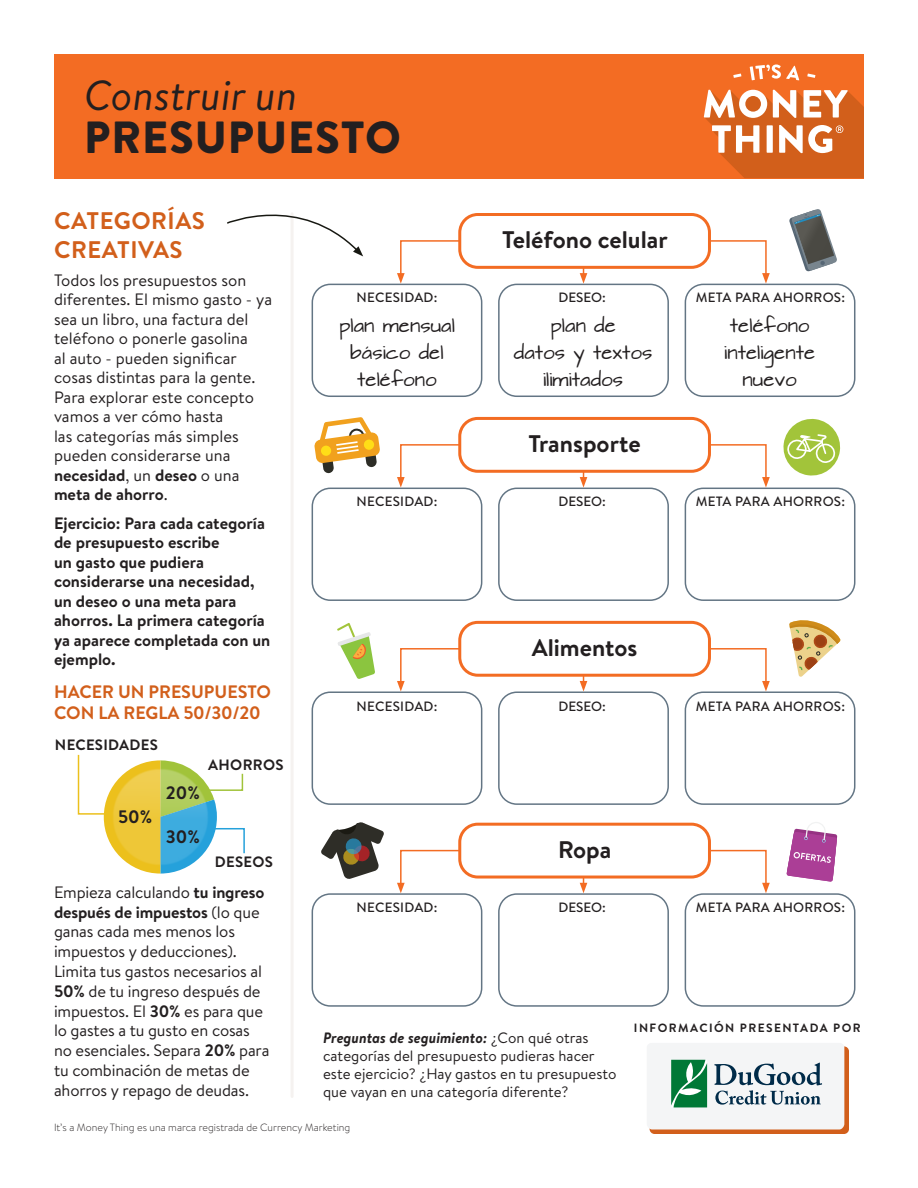
<style>
.page{position:relative;width:918px;height:1188px;background:#fff}
.page>*{position:absolute;margin:0;border:0;box-sizing:border-box;transform-origin:0 0}
.t1{font:900 45px "Brandon Text";letter-spacing:.02em;color:#231f20}
.t2{font:italic 42px "Brandon Text";color:#231f20}
.t3{font:700 24px "Brandon Text";color:#231f20}
.t4{font:700 24px/28.8px "Brandon Text";letter-spacing:.02em;color:#d25f1b}
.t5{font:700 18px/21.6px "Brandon Text";color:#d25f1b}
.t6{font:700 18px "Brandon Text";color:#231f20}
.t7{font:16.5px/19.5px "Brandon Text";letter-spacing:-.01em;color:#231f20}
.t8{font:700 16.5px/19.5px "Brandon Text";color:#231f20}
.t9{font:16.5px/27px "Architects Daughter";color:#231f20;text-align:center}
.t10{font:15px/18px "Brandon Text";color:#231f20}
.t11{font:700 15px "Brandon Text";letter-spacing:.02em;color:#231f20}
.t12{font:500 13.5px "Brandon Text";letter-spacing:.02em;color:#231f20}
.t13{font:700 12px "Brandon Text";letter-spacing:.12em;color:#231f20}
.t14{font:300 10.5px "Brandon Text";color:#231f20}
.s1{font-weight:700}
.s2{font-weight:700;font-style:italic}
</style>
<div class="page">
<div style="left:312px;top:284px;width:170px;height:113px;border:2px solid #637584;border-radius:18px"></div>
<div style="left:312px;top:488px;width:170px;height:113px;border:2px solid #637584;border-radius:18px"></div>
<div style="left:312px;top:691px;width:170px;height:114px;border:2px solid #637584;border-radius:18px"></div>
<div style="left:312px;top:893px;width:170px;height:114px;border:2px solid #637584;border-radius:18px"></div>
<div style="left:498px;top:284px;width:171px;height:113px;border:2px solid #637584;border-radius:18px"></div>
<div style="left:498px;top:488px;width:171px;height:113px;border:2px solid #637584;border-radius:18px"></div>
<div style="left:498px;top:691px;width:171px;height:114px;border:2px solid #637584;border-radius:18px"></div>
<div style="left:498px;top:893px;width:171px;height:114px;border:2px solid #637584;border-radius:18px"></div>
<div style="left:685px;top:284px;width:170px;height:113px;border:2px solid #637584;border-radius:18px"></div>
<div style="left:685px;top:488px;width:170px;height:113px;border:2px solid #637584;border-radius:18px"></div>
<div style="left:685px;top:691px;width:170px;height:114px;border:2px solid #637584;border-radius:18px"></div>
<div style="left:685px;top:893px;width:170px;height:114px;border:2px solid #637584;border-radius:18px"></div>
<div style="left:458px;top:213px;width:253px;height:56px;border:3px solid #f36c23;border-radius:18px"></div>
<div style="left:458px;top:417px;width:253px;height:56px;border:3px solid #f36c23;border-radius:18px"></div>
<div style="left:458px;top:621px;width:253px;height:56px;border:3px solid #f36c23;border-radius:18px"></div>
<div style="left:458px;top:823px;width:253px;height:56px;border:3px solid #f36c23;border-radius:18px"></div>
<svg style="left:709px;top:239px;width:61px;height:45px"></svg>
<svg style="left:709px;top:443px;width:61px;height:45px"></svg>
<svg style="left:709px;top:647px;width:61px;height:44px"></svg>
<svg style="left:709px;top:849px;width:61px;height:44px"></svg>
<svg style="left:397px;top:239px;width:64px;height:45px"></svg>
<svg style="left:397px;top:443px;width:64px;height:45px"></svg>
<svg style="left:397px;top:647px;width:64px;height:44px"></svg>
<svg style="left:397px;top:849px;width:64px;height:44px"></svg>
<svg style="left:580px;top:267px;width:7px;height:17px"></svg>
<svg style="left:580px;top:471px;width:7px;height:17px"></svg>
<svg style="left:580px;top:675px;width:7px;height:16px"></svg>
<svg style="left:580px;top:877px;width:7px;height:16px"></svg>
<svg style="left:77px;top:754px;width:168px;height:120px"></svg>
<svg style="left:321px;top:822px;width:63px;height:57px"></svg>
<svg style="left:789px;top:620px;width:52px;height:57px"></svg>
<svg style="left:787px;top:822px;width:50px;height:60px"></svg>
<svg style="left:783px;top:418px;width:58px;height:58px"></svg>
<svg style="left:337px;top:623px;width:38px;height:56px"></svg>
<svg style="left:314px;top:417px;width:66px;height:56px"></svg>
<svg style="left:789px;top:209px;width:48px;height:63px"></svg>
<div style="left:54px;top:54px;width:810px;height:124px;background:#f36c23"></div>
<svg style="left:704px;top:64px;width:160px;height:114px"></svg>
<div style="left:650px;top:1046px;width:199px;height:88px;background:#d25f1b;border-radius:5px"></div>
<hr style="left:291px;top:214px;width:3px;height:882px;background:#f5f2f0">
<svg style="left:227px;top:213px;width:136px;height:43px"></svg>
<svg style="left:647px;top:1043px;width:197px;height:87px;background:#cedbd8"></svg>
<h2 class="t2" style="left:84px;top:66px;width:215px">Construir un</h2>
<h1 class="t1" style="left:84px;top:106px;width:318px">PRESUPUESTO</h1>
<h3 class="t4" style="left:54px;top:206px;width:152px">CATEGORÍAS<br>CREATIVAS</h3>
<p class="t7" style="left:54px;top:270px;width:220px">Todos los presupuestos son diferentes. El mismo gasto - ya sea un libro, una factura del teléfono o ponerle gasolina<br>al auto - pueden significar cosas distintas para la gente.<br>Para explorar este concepto vamos a ver cómo hasta<br>las categorías más simples pueden considerarse una <span class="s1">necesidad</span>, un <span class="s1">deseo</span> o una <span class="s1">meta de ahorro</span>.</p>
<p class="t8" style="left:54px;top:513px;width:218px">Ejercicio: Para cada categoría de presupuesto escribe<br>un gasto que pudiera considerarse una necesidad, un deseo o una meta para ahorros. La primera categoría ya aparece completada con un ejemplo.</p>
<p class="t5" style="left:54px;top:680px;width:219px">HACER UN PRESUPUESTO<br>CON LA REGLA 50/30/20</p>
<p class="t11" style="left:55px;top:735px;width:105px">NECESIDADES</p>
<p class="t6" style="left:118px;top:804px;width:36px">50%</p>
<p class="t6" style="left:166px;top:780px;width:35px">20%</p>
<p class="t11" style="left:208px;top:755px;width:77px">AHORROS</p>
<p class="t6" style="left:166px;top:824px;width:36px">30%</p>
<p class="t11" style="left:215px;top:851px;width:59px">DESEOS</p>
<p class="t12" style="left:357px;top:288px;width:82px">NECESIDAD:</p>
<p class="t9" style="left:339px;top:312px;width:117px">plan mensual básico del teléfono</p>
<p class="t12" style="left:357px;top:492px;width:82px">NECESIDAD:</p>
<p class="t12" style="left:357px;top:697px;width:82px">NECESIDAD:</p>
<h3 class="t3" style="left:502px;top:223px;width:167px">Teléfono celular</h3>
<p class="t12" style="left:558px;top:288px;width:49px">DESEO:</p>
<p class="t12" style="left:696px;top:288px;width:151px">META PARA AHORROS:</p>
<p class="t9" style="left:514px;top:313px;width:140px">plan de<br>datos y textos ilimitados</p>
<p class="t9" style="left:724px;top:312px;width:92px">teléfono inteligente nuevo</p>
<h3 class="t3" style="left:529px;top:427px;width:114px">Transporte</h3>
<p class="t12" style="left:558px;top:492px;width:49px">DESEO:</p>
<h3 class="t3" style="left:532px;top:631px;width:107px">Alimentos</h3>
<p class="t12" style="left:558px;top:697px;width:49px">DESEO:</p>
<h3 class="t3" style="left:558px;top:833px;width:55px">Ropa</h3>
<p class="t12" style="left:696px;top:492px;width:151px">META PARA AHORROS:</p>
<p class="t12" style="left:696px;top:697px;width:151px">META PARA AHORROS:</p>
<p class="t7" style="left:54px;top:882px;width:217px">Empieza calculando <span class="s1">tu ingreso después de impuestos</span> (lo que ganas cada mes menos los impuestos y deducciones).<br>Limita tus gastos necesarios al<br><span class="s1">50%</span> de tu ingreso después de impuestos. El <span class="s1">30%</span> es para que lo gastes a tu gusto en cosas no esenciales. Separa <span class="s1">20%</span> para tu combinación de metas de ahorros y repago de deudas.</p>
<p class="t12" style="left:357px;top:898px;width:82px">NECESIDAD:</p>
<p class="t12" style="left:558px;top:898px;width:49px">DESEO:</p>
<p class="t10" style="left:323px;top:1028px;width:295px"><span class="s2">Preguntas de seguimiento:</span> ¿Con qué otras categorías del presupuesto pudieras hacer este ejercicio? ¿Hay gastos en tu presupuesto que vayan en una categoría diferente?</p>
<p class="t14" style="left:54px;top:1120px;width:298px">It’s a Money Thing es una marca registrada de Currency Marketing</p>
<p class="t12" style="left:696px;top:898px;width:151px">META PARA AHORROS:</p>
<p class="t13" style="left:634px;top:1019px;width:228px">INFORMACIÓN PRESENTADA POR</p>
</div>
